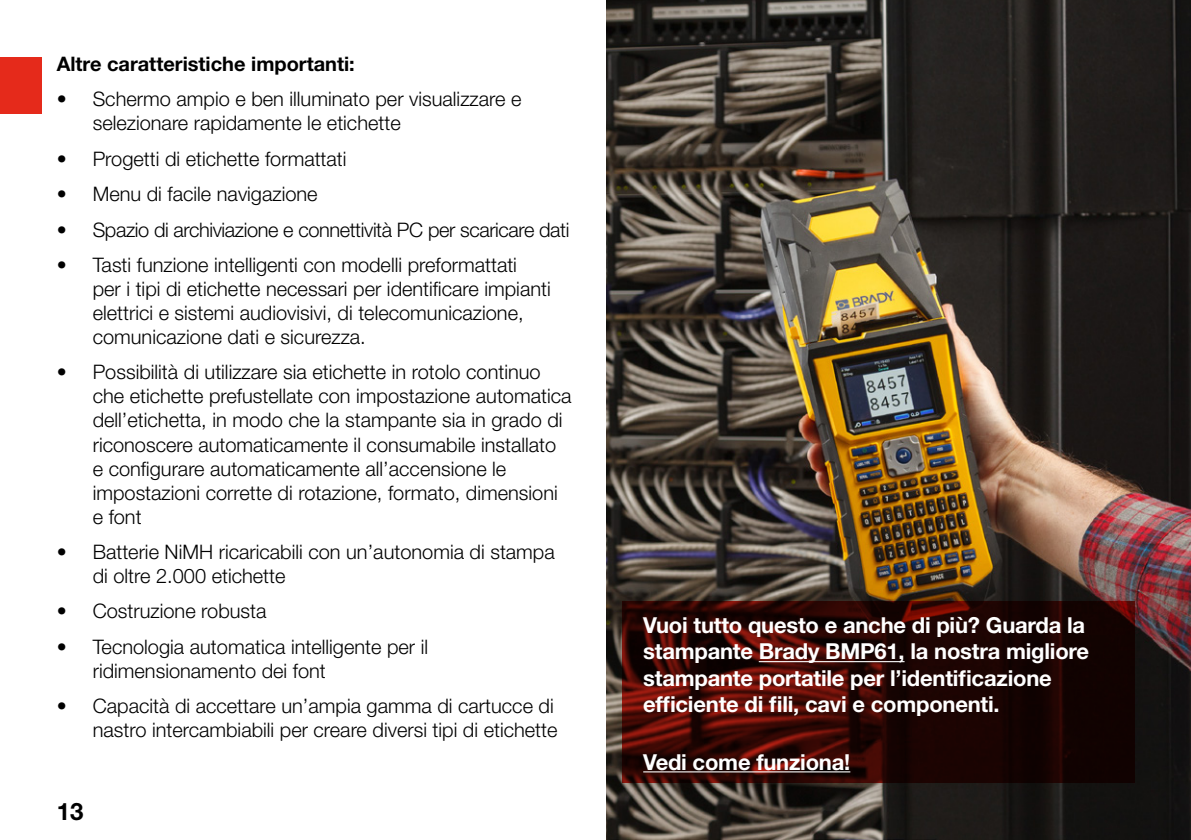
<style>
.page{position:relative;width:1191px;height:840px;background:#fff}
.page>*{position:absolute;margin:0;border:0;box-sizing:border-box;transform-origin:0 0}
.t1{font:700 24px "Helvetica Neue LT Pro";color:#000}
.t2{font:700 22px/26.4px "Helvetica Neue LT Pro";letter-spacing:-.01em;color:#fff}
.t3{font:300 20px/24px "Helvetica Neue LT Pro";color:#000}
.t4{font:300 20px "Helvetica Neue LT Pro";letter-spacing:-.02em;color:#000}
.t5{font:700 20px "Helvetica Neue LT Pro";color:#000}
</style>
<div class="page">
<div style="left:0;top:57px;width:42px;height:56px;background:#e52a1b"></div>
<img style="left:607px;top:0;width:584px;height:839px">
<svg style="left:622px;top:601px;width:512px;height:181px;background:#2b0704"></svg>
<hr style="left:759px;top:660px;width:145px;height:1px;background:#fff">
<hr style="left:643px;top:770px;width:207px;height:2px;background:#fff">
<p class="t5" style="left:57px;top:51px;width:300px">Altre caratteristiche importanti:</p>
<p class="t3" style="left:93px;top:87px;width:430px;text-indent:-36px">• Schermo ampio e ben illuminato per visualizzare e selezionare rapidamente le etichette</p>
<p class="t3" style="left:57px;top:146px;width:291px">• Progetti di etichette formattati</p>
<p class="t3" style="left:57px;top:181px;width:262px">• Menu di facile navigazione</p>
<p class="t4" style="left:57px;top:217px;width:514px">• Spazio di archiviazione e connettività PC per scaricare dati</p>
<p class="t3" style="left:93px;top:252px;width:459px;text-indent:-36px">• Tasti funzione intelligenti con modelli preformattati<br>per i tipi di etichette necessari per identificare impianti elettrici e sistemi audiovisivi, di telecomunicazione, comunicazione dati e sicurezza.</p>
<p class="t3" style="left:93px;top:359px;width:480px;text-indent:-36px">• Possibilità di utilizzare sia etichette in rotolo continuo che etichette prefustellate con impostazione automatica dell’etichetta, in modo che la stampante sia in grado di riconoscere automaticamente il consumabile installato e configurare automaticamente all’accensione le impostazioni corrette di rotazione, formato, dimensioni e font</p>
<p class="t3" style="left:93px;top:539px;width:463px;text-indent:-36px">• Batterie NiMH ricaricabili con un’autonomia di stampa di oltre 2.000 etichette</p>
<p class="t3" style="left:57px;top:598px;width:211px">• Costruzione robusta</p>
<p class="t3" style="left:93px;top:634px;width:337px;text-indent:-36px">• Tecnologia automatica intelligente per il ridimensionamento dei font</p>
<p class="t3" style="left:57px;top:693px;width:502px;text-align:right">• Capacità di accettare un’ampia gamma di cartucce di nastro intercambiabili per creare diversi tipi di etichette</p>
<p class="t1" style="left:57px;top:796px;width:28px">13</p>
<p class="t2" style="left:643px;top:611px;width:447px">Vuoi tutto questo e anche di più? Guarda la stampante Brady BMP61, la nostra migliore stampante portatile per l’identificazione efficiente di fili, cavi e componenti.</p>
<p class="t2" style="left:643px;top:747px;width:209px">Vedi come funziona!</p>
</div>
